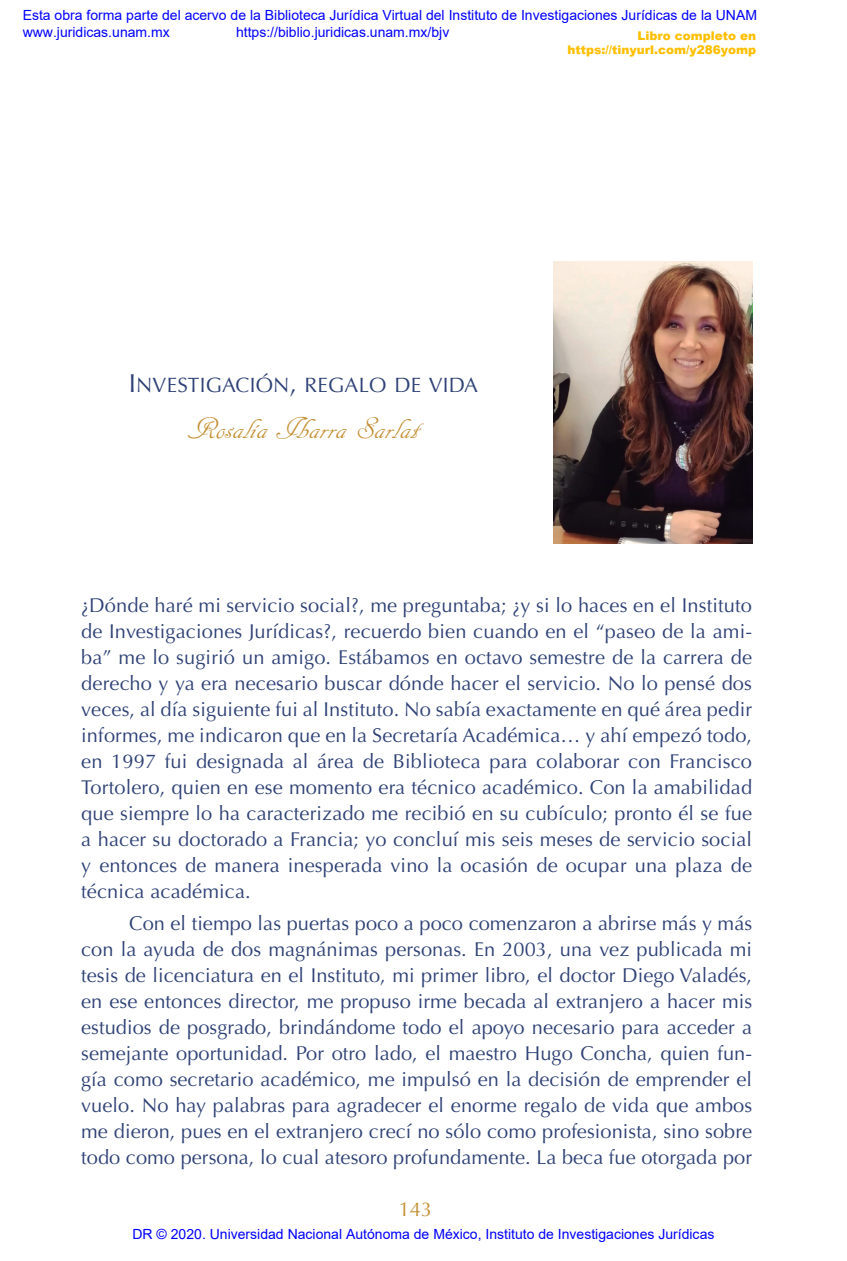
<style>
.page{position:relative;width:847px;height:1261px;background:#fff}
.page>*{position:absolute;margin:0;border:0;box-sizing:border-box;transform-origin:0 0}
.t1{font:32px "ARDECODE";letter-spacing:.01em;color:#c48f33}
.t2{font:20.8px "Optima Regular SC800";letter-spacing:.01em;color:#2e4176}
.t3{font:20px/26px "Optima";letter-spacing:.005em;color:#2e4176;text-align:justify}
.t4{font:20px "Optima";color:#c48f33}
.t5{font:14px/16.8px "Arial";color:#00f}
.t6{font:900 12px/14.4px "Arial";color:#ffbf00;text-align:right}
.s1{font-size:26px}
</style>
<div class="page">
<img style="left:553px;top:261px;width:199px;height:282px">
<p class="t5" style="left:23px;top:7px;width:735px">Esta obra forma parte del acervo de la Biblioteca Jurídica Virtual del Instituto de Investigaciones Jurídicas de la UNAM www.juridicas.unam.mx</p>
<p class="t5" style="left:236px;top:23px;width:215px">https://biblio.juridicas.unam.mx/bjv</p>
<p class="t6" style="left:567px;top:28px;width:190px">Libro completo en https://tinyurl.com/y286yomp</p>
<p class="t2" style="left:129px;top:373px;width:351px"><span class="s1">I</span> NVESTIGACIÓN<span class="s1">,</span> REGALO DE VIDA</p>
<h1 class="t1" style="left:188px;top:410px;width:233px">Rosalía Ibarra Sarlat</h1>
<p class="t3" style="left:81px;top:592px;width:672px">¿Dónde haré mi servicio social?, me preguntaba; ¿y si lo haces en el Instituto de Investigaciones Jurídicas?, recuerdo bien cuando en el “paseo de la ami&shy;ba” me lo sugirió un amigo. Estábamos en octavo semestre de la carrera de derecho y ya era necesario buscar dónde hacer el servicio. No lo pensé dos veces, al día siguiente fui al Instituto. No sabía exactamente en qué área pedir informes, me indicaron que en la Secretaría Académica… y ahí empezó todo, en 1997 fui designada al área de Biblioteca para colaborar con Francisco Tortolero, quien en ese momento era técnico académico. Con la amabilidad que siempre lo ha caracterizado me recibió en su cubículo; pronto él se fue a hacer su doctorado a Francia; yo concluí mis seis meses de servicio social y entonces de manera inesperada vino la ocasión de ocupar una plaza de técnica académica.</p>
<p class="t3" style="left:81px;top:910px;width:672px;text-indent:48px">Con el tiempo las puertas poco a poco comenzaron a abrirse más y más con la ayuda de dos magnánimas personas. En 2003, una vez publicada mi tesis de licenciatura en el Instituto, mi primer libro, el doctor Diego Valadés, en ese entonces director, me propuso irme becada al extranjero a hacer mis estudios de posgrado, brindándome todo el apoyo necesario para acceder a semejante oportunidad. Por otro lado, el maestro Hugo Concha, quien fun&shy;gía como secretario académico, me impulsó en la decisión de emprender el vuelo. No hay palabras para agradecer el enorme regalo de vida que ambos me dieron, pues en el extranjero crecí no sólo como profesionista, sino sobre todo como persona, lo cual atesoro profundamente. La beca fue otorgada por</p>
<p class="t4" style="left:399px;top:1197px;width:35px">143</p>
<p class="t5" style="left:132px;top:1226px;width:583px">DR © 2020. Universidad Nacional Autónoma de México, Instituto de Investigaciones Jurídicas</p>
</div>
